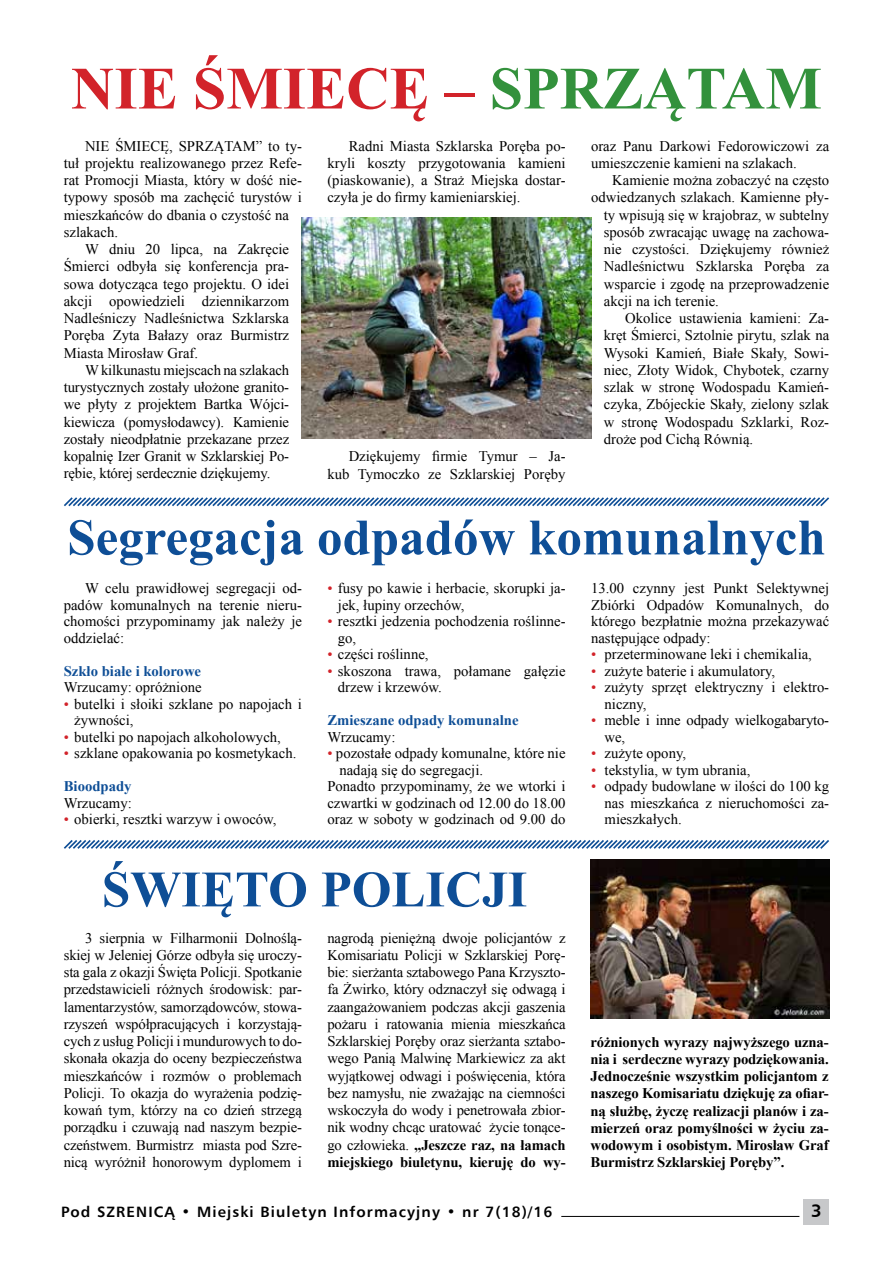
<style>
.page{position:relative;width:893px;height:1263px;background:#fff}
.page>*{position:absolute;margin:0;border:0;box-sizing:border-box;transform-origin:0 0}
.t1{font:700 60px "Times New Roman";color:#d2232a}
.t2{font:700 51px "Times New Roman";color:#0e4e96}
.t3{font:700 18px "Humnst 777 EU";color:#000}
.t4{font:700 15px "Humnst 777 EU";letter-spacing:.075em;color:#000}
.t5{font:14.7px/17.2px "Times New Roman";color:#000}
.t6{font:700 14.7px/17.2px "Times New Roman";letter-spacing:-.01em;color:#000;text-align:justify}
.t7{font:700 14.7px "Times New Roman";color:#0e4e96}
.s1{color:#33913c}
.s2{color:#d2232a}
.s3{font-weight:700}
</style>
<div class="page">
<div style="left:804px;top:1199px;width:25px;height:26px;background:#c7c8ca"></div>
<hr style="left:561px;top:1216px;width:238px;height:1px;background:#000">
<svg style="left:64px;top:497px;width:766px;height:10px"></svg>
<img style="left:302px;top:217px;width:289px;height:221px">
<svg style="left:63px;top:840px;width:766px;height:9px"></svg>
<img style="left:591px;top:859px;width:239px;height:160px">
<h1 class="t1" style="left:71px;top:47px;width:752px">NIE ŚMIECĘ – <span class="s1">SPRZĄTAM</span></h1>
<p class="t5" style="left:64px;top:137px;width:240px;text-indent:21px">NIE ŚMIECĘ, SPRZĄTAM” to ty&shy;tuł projektu realizowanego przez Refe&shy;rat Promocji Miasta, który w dość nie&shy;typowy sposób ma zachęcić turystów i mieszkańców do dbania o czystość na szlakach.</p>
<p class="t5" style="left:64px;top:240px;width:227px;text-align:justify;text-indent:21px">W dniu 20 lipca, na Zakręcie Śmierci odbyła się konferencja pra&shy;sowa dotycząca tego projektu. O idei akcji opowiedzieli dziennikarzom Nadleśniczy Nadleśnictwa Szklarska Poręba Zyta Bałazy oraz Burmistrz Miasta Mirosław Graf.</p>
<p class="t5" style="left:64px;top:361px;width:227px;text-align:justify;text-indent:21px">W kilkunastu miejscach na szlakach turystycznych zostały ułożone granito&shy;we płyty z projektem Bartka Wójci&shy;kiewicza (pomysłodawcy). Kamienie zostały nieodpłatnie przekazane przez kopalnię Izer Granit w Szklarskiej Po&shy;rębie, której serdecznie dziękujemy.</p>
<p class="t5" style="left:327px;top:137px;width:240px;text-align:justify;text-indent:21px">Radni Miasta Szklarska Poręba po&shy;kryli koszty przygotowania kamieni (piaskowanie), a Straż Miejska dostar&shy;czyła je do firmy kamieniarskiej.</p>
<p class="t5" style="left:591px;top:137px;width:240px">oraz Panu Darkowi Fedorowiczowi za umieszczenie kamieni na szlakach.</p>
<p class="t5" style="left:612px;top:171px;width:218px">Kamienie można zobaczyć na często</p>
<p class="t5" style="left:591px;top:188px;width:240px">odwiedzanych szlakach. Kamienne pły-</p>
<p class="t5" style="left:604px;top:206px;width:227px">ty wpisują się w krajobraz, w subtelny</p>
<p class="t5" style="left:604px;top:223px;width:227px">sposób zwracając uwagę na zachowa-</p>
<p class="t5" style="left:604px;top:240px;width:227px">nie czystości. Dziękujemy również</p>
<p class="t5" style="left:604px;top:257px;width:227px">Nadleśnictwu Szklarska Poręba za</p>
<p class="t5" style="left:604px;top:275px;width:227px">wsparcie i zgodę na przeprowadzenie</p>
<p class="t5" style="left:604px;top:292px;width:117px">akcji na ich terenie.</p>
<p class="t5" style="left:625px;top:309px;width:206px">Okolice ustawienia kamieni: Za-</p>
<p class="t5" style="left:604px;top:326px;width:227px">kręt Śmierci, Sztolnie pirytu, szlak na</p>
<p class="t5" style="left:604px;top:344px;width:227px">Wysoki Kamień, Białe Skały, Sowi-</p>
<p class="t5" style="left:604px;top:361px;width:227px">niec, Złoty Widok, Chybotek, czarny</p>
<p class="t5" style="left:604px;top:378px;width:227px">szlak w stronę Wodospadu Kamień-</p>
<p class="t5" style="left:604px;top:395px;width:227px">czyka, Zbójeckie Skały, zielony szlak</p>
<p class="t5" style="left:604px;top:413px;width:227px">w stronę Wodospadu Szklarki, Roz-</p>
<p class="t5" style="left:604px;top:430px;width:151px">droże pod Cichą Równią.</p>
<p class="t5" style="left:327px;top:448px;width:240px;text-align:right">Dziękujemy firmie Tymur – Ja&shy;kub Tymoczko ze Szklarskiej Poręby</p>
<h2 class="t2" style="left:67px;top:502px;width:760px">Segregacja odpadów komunalnych</h2>
<p class="t5" style="left:64px;top:580px;width:240px;line-height:16.5px;text-align:justify;text-indent:21px">W celu prawidłowej segregacji od&shy;padów komunalnych na terenie nieru&shy;chomości przypominamy jak należy je oddzielać:</p>
<p class="t7" style="left:64px;top:661px;width:139px">Szkło białe i kolorowe</p>
<p class="t5" style="left:64px;top:678px;width:139px">Wrzucamy: opróżnione</p>
<p class="t5" style="left:74px;top:695px;width:229px;line-height:16.5px;text-indent:-10px"><span class="s2">•</span> butelki i słoiki szklane po napojach i żywności,</p>
<p class="t5" style="left:64px;top:728px;width:219px"><span class="s2">•</span> butelki po napojach alkoholowych,</p>
<p class="t5" style="left:64px;top:744px;width:234px"><span class="s2">•</span> szklane opakowania po kosmetykach.</p>
<p class="t7" style="left:64px;top:776px;width:69px">Bioodpady</p>
<p class="t5" style="left:64px;top:794px;width:69px">Wrzucamy:</p>
<p class="t5" style="left:64px;top:810px;width:214px"><span class="s2">•</span> obierki, resztki warzyw i owoców,</p>
<p class="t5" style="left:591px;top:580px;width:240px;line-height:16.5px;text-align:justify">13.00 czynny jest Punkt Selektywnej Zbiórki Odpadów Komunalnych, do którego bezpłatnie można przekazywać następujące odpady:</p>
<p class="t5" style="left:591px;top:645px;width:222px"><span class="s2">•</span> przeterminowane leki i chemikalia,</p>
<p class="t5" style="left:591px;top:662px;width:186px"><span class="s2">•</span> zużyte baterie i akumulatory,</p>
<p class="t5" style="left:605px;top:679px;width:226px;line-height:16.6px;text-indent:-13px"><span class="s2">•</span> zużyty sprzęt elektryczny i elektro&shy;niczny,</p>
<p class="t5" style="left:605px;top:712px;width:226px;line-height:16.5px;text-indent:-13px"><span class="s2">•</span> meble i inne odpady wielkogabaryto&shy;we,</p>
<p class="t5" style="left:591px;top:745px;width:97px"><span class="s2">•</span> zużyte opony,</p>
<p class="t5" style="left:591px;top:761px;width:161px"><span class="s2">•</span> tekstylia, w tym ubrania,</p>
<p class="t5" style="left:605px;top:778px;width:226px;line-height:16.5px;text-align:justify;text-indent:-13px"><span class="s2">•</span> odpady budowlane w ilości do 100 kg nas mieszkańca z nieruchomości za&shy;mieszkałych.</p>
<p class="t5" style="left:338px;top:580px;width:229px;line-height:16.5px;text-indent:-11px"><span class="s2">•</span> fusy po kawie i herbacie, skorupki ja&shy;jek, łupiny orzechów,</p>
<p class="t5" style="left:338px;top:613px;width:229px;line-height:16.5px;text-indent:-10px"><span class="s2">•</span> resztki jedzenia pochodzenia roślinne&shy;go,</p>
<p class="t5" style="left:327px;top:646px;width:103px"><span class="s2">•</span> części roślinne,</p>
<p class="t5" style="left:338px;top:662px;width:229px;line-height:16.5px;text-indent:-10px"><span class="s2">•</span> skoszona trawa, połamane gałęzie drzew i krzewów.</p>
<p class="t7" style="left:327px;top:710px;width:193px">Zmieszane odpady komunalne</p>
<p class="t5" style="left:327px;top:728px;width:69px">Wrzucamy:</p>
<p class="t5" style="left:327px;top:744px;width:240px"><span class="s2">•</span> pozostałe odpady komunalne, które nie</p>
<p class="t5" style="left:339px;top:761px;width:145px">nadają się do segregacji.</p>
<p class="t5" style="left:327px;top:777px;width:240px">Ponadto przypominamy, że we wtorki i</p>
<p class="t5" style="left:327px;top:794px;width:240px">czwartki w godzinach od 12.00 do 18.00</p>
<p class="t5" style="left:327px;top:810px;width:240px">oraz w soboty w godzinach od 9.00 do</p>
<h2 class="t2" style="left:102px;top:854px;width:427px">ŚWIĘTO POLICJI</h2>
<p class="t5" style="left:64px;top:929px;width:240px;text-align:justify;text-indent:21px">3 sierpnia w Filharmonii Dolnoślą&shy;skiej w Jeleniej Górze odbyła się uroczy&shy;sta gala z okazji Święta Policji. Spotkanie przedstawicieli różnych środowisk: par&shy;lamentarzystów, samorządowców, stowa&shy;rzyszeń współpracujących i korzystają&shy;cych z usług Policji i mundurowych to do&shy;skonała okazja do oceny bezpieczeństwa mieszkańców i rozmów o problemach Policji. To okazja do wyrażenia podzię&shy;kowań tym, którzy na co dzień strzegą porządku i czuwają nad naszym bezpie&shy;czeństwem. Burmistrz miasta pod Szre&shy;nicą wyróżnił honorowym dyplomem i</p>
<p class="t5" style="left:327px;top:929px;width:240px;text-align:justify">nagrodą pieniężną dwoje policjantów z Komisariatu Policji w Szklarskiej Porę&shy;bie: sierżanta sztabowego Pana Krzyszto&shy;fa Żwirko, który odznaczył się odwagą i zaangażowaniem podczas akcji gaszenia pożaru i ratowania mienia mieszkańca Szklarskiej Poręby oraz sierżanta sztabo&shy;wego Panią Malwinę Markiewicz za akt wyjątkowej odwagi i poświęcenia, która bez namysłu, nie zważając na ciemności wskoczyła do wody i penetrowała zbior&shy;nik wodny chcąc uratować życie tonące&shy;go człowieka. <span class="s3">„Jeszcze raz, na łamach miejskiego biuletynu, kieruję do wy-</span></p>
<p class="t6" style="left:591px;top:1032px;width:240px">różnionych wyrazy najwyższego uzna&shy;nia i serdeczne wyrazy podziękowania.<br>Jednocześnie wszystkim policjantom z naszego Komisariatu dziękuję za ofiar&shy;ną służbę, życzę realizacji planów i za&shy;mierzeń oraz pomyślności w życiu za&shy;wodowym i osobistym. Mirosław Graf Burmistrz Szklarskiej Poręby”.</p>
<p class="t4" style="left:61px;top:1202px;width:493px">Pod SZRENICĄ • Miejski Biuletyn Informacyjny • nr 7(18)/16</p>
<p class="t3" style="left:811px;top:1199px;width:12px">3</p>
</div>
